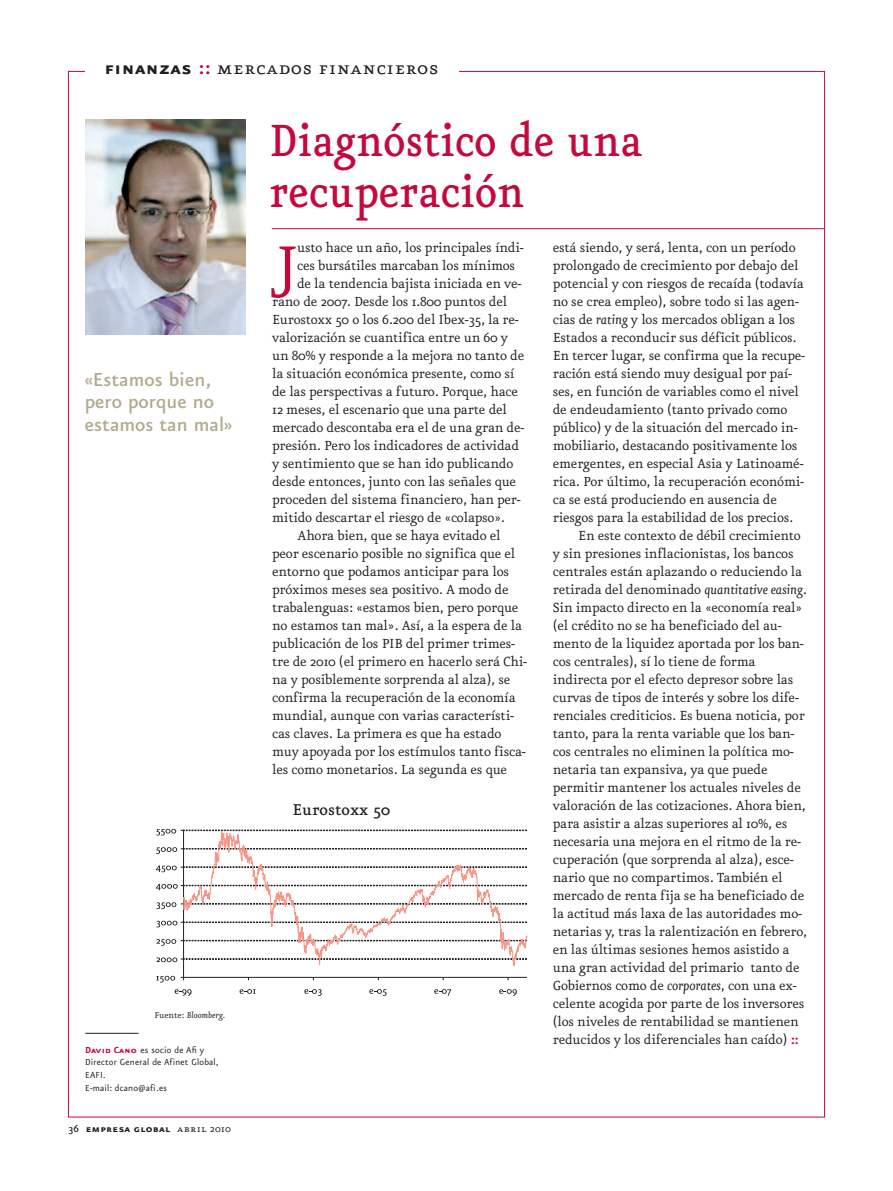
<style>
.page{position:relative;width:893px;height:1191px;background:#fff}
.page>*{position:absolute;margin:0;border:0;box-sizing:border-box;transform-origin:0 0}
.t1{font:72.15px "Eureka";color:#c40a3c}
.t2{font:500 54px/51.3px "Eureka";color:#c40a3c;scale:.9 1}
.t3{font:500 22.5px/22.5px "Eureka Sans";color:#b3aa8e}
.t4{font:21.9px "Eureka Small Caps";letter-spacing:.025em;color:#231f20}
.t5{font:500 18.75px "Eureka";color:#231f20}
.t6{font:15.75px "Eureka";letter-spacing:-.015em;color:#231f20}
.t7{font:12px "Eureka Sans Bold Caps";letter-spacing:.025em;color:#231f20}
.t8{font:10.5px/12.8px "Eureka Sans";letter-spacing:.015em;color:#231f20}
.t9{font:italic 10.2px "Eureka";color:#231f20}
.s1{font-family:"Eureka Sans Bold Caps"}
.s2{font-family:"Eureka Sans Bold Caps";color:#c40a3c}
.s3{font-style:normal}
.s4{font-family:"Eureka";font-weight:500}
.s5{font-family:"Eureka Small Caps"}
.s6{font-family:"Eureka"}
.s7{font-style:italic}
.s8{font-family:"Eureka Sans";font-weight:700;color:#c40a3c}
</style>
<div class="page">
<img style="left:85px;top:120px;width:160px;height:215px">
<hr style="left:85px;top:1033px;width:54px;height:1px;background:#231f20">
<hr style="left:272px;top:228px;width:553px;height:1px;background:#c40a3c">
<svg style="left:182px;top:829px;width:345px;height:167px"></svg>
<svg style="left:156px;top:975px;width:19px;height:7px"></svg>
<svg style="left:156px;top:957px;width:370px;height:5px"></svg>
<svg style="left:156px;top:939px;width:370px;height:6px"></svg>
<svg style="left:156px;top:920px;width:370px;height:7px"></svg>
<svg style="left:156px;top:902px;width:370px;height:7px"></svg>
<svg style="left:156px;top:884px;width:370px;height:6px"></svg>
<svg style="left:156px;top:865px;width:370px;height:7px"></svg>
<svg style="left:156px;top:847px;width:370px;height:7px"></svg>
<svg style="left:156px;top:829px;width:370px;height:6px"></svg>
<svg style="left:175px;top:989px;width:17px;height:7px"></svg>
<svg style="left:240px;top:989px;width:16px;height:4px"></svg>
<svg style="left:304px;top:989px;width:18px;height:6px"></svg>
<svg style="left:369px;top:989px;width:18px;height:6px"></svg>
<svg style="left:434px;top:989px;width:17px;height:6px"></svg>
<svg style="left:499px;top:989px;width:18px;height:7px"></svg>
<h3 class="t4" style="left:105px;top:57px;width:335px"><span class="s1">finanzas</span> <span class="s2">::</span> mercados financieros</h3>
<h3 class="t3" style="left:85px;top:367px;width:149px">«Estamos bien, pero porque no estamos tan mal»</h3>
<p class="t9" style="left:154px;top:1010px;width:72px"><span class="s3">Fuente:</span> Bloomberg.</p>
<p class="t8" style="left:85px;top:1043px;width:135px"><span class="s2">David Cano</span> es socio de Afi y<br>Director General de Afinet Global,<br>EAFI.<br>E-mail: dcano@afi.es</p>
<p class="t7" style="left:68px;top:1122px;width:165px"><span class="s4">36</span> empresa global <span class="s5">abril</span> <span class="s6">2010</span></p>
<h2 class="t2" style="left:269px;top:117px;width:416px">Diagnóstico de una recuperación</h2>
<h1 class="t1" style="left:272px;top:233px;width:28px">J</h1>
<p class="t6" style="left:297px;top:240px;width:228px">usto hace un año, los principales índi-</p>
<p class="t6" style="left:297px;top:258px;width:220px">ces bursátiles marcaban los mínimos</p>
<p class="t6" style="left:297px;top:276px;width:226px">de la tendencia bajista iniciada en ve-</p>
<p class="t6" style="left:272px;top:294px;width:237px">rano de 2007. Desde los 1.800 puntos del</p>
<p class="t6" style="left:272px;top:312px;width:248px">Eurostoxx 50 o los 6.200 del Ibex-35, la re-</p>
<p class="t6" style="left:272px;top:330px;width:237px">valorización se cuantifica entre un 60 y</p>
<p class="t6" style="left:272px;top:348px;width:254px">un 80% y responde a la mejora no tanto de</p>
<p class="t6" style="left:272px;top:366px;width:244px">la situación económica presente, como sí</p>
<p class="t6" style="left:272px;top:384px;width:247px">de las perspectivas a futuro. Porque, hace</p>
<p class="t6" style="left:272px;top:402px;width:236px">12 meses, el escenario que una parte del</p>
<p class="t6" style="left:272px;top:420px;width:254px">mercado descontaba era el de una gran de-</p>
<p class="t6" style="left:272px;top:438px;width:248px">presión. Pero los indicadores de actividad</p>
<p class="t6" style="left:272px;top:456px;width:243px">y sentimiento que se han ido publicando</p>
<p class="t6" style="left:272px;top:474px;width:246px">desde entonces, junto con las señales que</p>
<p class="t6" style="left:272px;top:492px;width:250px">proceden del sistema financiero, han per-</p>
<p class="t6" style="left:272px;top:510px;width:234px">mitido descartar el riesgo de «colapso».</p>
<p class="t6" style="left:298px;top:528px;width:205px">Ahora bien, que se haya evitado el</p>
<p class="t6" style="left:272px;top:546px;width:245px">peor escenario posible no significa que el</p>
<p class="t6" style="left:272px;top:564px;width:238px">entorno que podamos anticipar para los</p>
<p class="t6" style="left:272px;top:582px;width:238px">próximos meses sea positivo. A modo de</p>
<p class="t6" style="left:272px;top:600px;width:248px">trabalenguas: «estamos bien, pero porque</p>
<p class="t6" style="left:272px;top:618px;width:251px">no estamos tan mal». Así, a la espera de la</p>
<p class="t6" style="left:272px;top:636px;width:245px">publicación de los PIB del primer trimes-</p>
<p class="t6" style="left:272px;top:654px;width:256px">tre de 2010 (el primero en hacerlo será Chi-</p>
<p class="t6" style="left:272px;top:672px;width:240px">na y posiblemente sorprenda al alza), se</p>
<p class="t6" style="left:272px;top:690px;width:245px">confirma la recuperación de la economía</p>
<p class="t6" style="left:272px;top:708px;width:243px">mundial, aunque con varias característi-</p>
<p class="t6" style="left:272px;top:726px;width:231px">cas claves. La primera es que ha estado</p>
<p class="t6" style="left:272px;top:744px;width:255px">muy apoyada por los estímulos tanto fisca-</p>
<p class="t6" style="left:272px;top:762px;width:236px">les como monetarios. La segunda es que</p>
<p class="t5" style="left:292px;top:801px;width:100px">Eurostoxx 50</p>
<p class="t6" style="left:553px;top:240px;width:244px">está siendo, y será, lenta, con un período</p>
<p class="t6" style="left:553px;top:258px;width:247px">prolongado de crecimiento por debajo del</p>
<p class="t6" style="left:553px;top:276px;width:253px">potencial y con riesgos de recaída (todavía</p>
<p class="t6" style="left:553px;top:294px;width:248px">no se crea empleo), sobre todo si las agen-</p>
<p class="t6" style="left:553px;top:312px;width:244px">cias de <span class="s7">rating</span> y los mercados obligan a los</p>
<p class="t6" style="left:553px;top:330px;width:245px">Estados a reconducir sus déficit públicos.</p>
<p class="t6" style="left:553px;top:348px;width:254px">En tercer lugar, se confirma que la recupe-</p>
<p class="t6" style="left:553px;top:366px;width:241px">ración está siendo muy desigual por paí-</p>
<p class="t6" style="left:553px;top:384px;width:248px">ses, en función de variables como el nivel</p>
<p class="t6" style="left:553px;top:402px;width:236px">de endeudamiento (tanto privado como</p>
<p class="t6" style="left:553px;top:420px;width:246px">público) y de la situación del mercado in-</p>
<p class="t6" style="left:553px;top:438px;width:246px">mobiliario, destacando positivamente los</p>
<p class="t6" style="left:553px;top:456px;width:252px">emergentes, en especial Asia y Latinoamé-</p>
<p class="t6" style="left:553px;top:474px;width:253px">rica. Por último, la recuperación económi-</p>
<p class="t6" style="left:553px;top:492px;width:226px">ca se está produciendo en ausencia de</p>
<p class="t6" style="left:553px;top:510px;width:242px">riesgos para la estabilidad de los precios.</p>
<p class="t6" style="left:578px;top:528px;width:224px">En este contexto de débil crecimiento</p>
<p class="t6" style="left:553px;top:546px;width:242px">y sin presiones inflacionistas, los bancos</p>
<p class="t6" style="left:553px;top:564px;width:251px">centrales están aplazando o reduciendo la</p>
<p class="t6" style="left:553px;top:582px;width:256px">retirada del denominado <span class="s7">quantitative easing</span>.</p>
<p class="t6" style="left:553px;top:600px;width:251px">Sin impacto directo en la «economía real»</p>
<p class="t6" style="left:553px;top:618px;width:230px">(el crédito no se ha beneficiado del au-</p>
<p class="t6" style="left:553px;top:636px;width:253px">mento de la liquidez aportada por los ban-</p>
<p class="t6" style="left:553px;top:654px;width:204px">cos centrales), sí lo tiene de forma</p>
<p class="t6" style="left:553px;top:672px;width:242px">indirecta por el efecto depresor sobre las</p>
<p class="t6" style="left:553px;top:690px;width:248px">curvas de tipos de interés y sobre los dife-</p>
<p class="t6" style="left:553px;top:708px;width:254px">renciales crediticios. Es buena noticia, por</p>
<p class="t6" style="left:553px;top:726px;width:243px">tanto, para la renta variable que los ban-</p>
<p class="t6" style="left:553px;top:744px;width:242px">cos centrales no eliminen la política mo-</p>
<p class="t6" style="left:553px;top:762px;width:216px">netaria tan expansiva, ya que puede</p>
<p class="t6" style="left:553px;top:780px;width:250px">permitir mantener los actuales niveles de</p>
<p class="t6" style="left:553px;top:798px;width:255px">valoración de las cotizaciones. Ahora bien,</p>
<p class="t6" style="left:553px;top:816px;width:236px">para asistir a alzas superiores al 10%, es</p>
<p class="t6" style="left:553px;top:834px;width:250px">necesaria una mejora en el ritmo de la re-</p>
<p class="t6" style="left:553px;top:852px;width:242px">cuperación (que sorprenda al alza), esce-</p>
<p class="t6" style="left:553px;top:870px;width:231px">nario que no compartimos. También el</p>
<p class="t6" style="left:553px;top:888px;width:253px">mercado de renta fija se ha beneficiado de</p>
<p class="t6" style="left:553px;top:906px;width:251px">la actitud más laxa de las autoridades mo-</p>
<p class="t6" style="left:553px;top:924px;width:256px">netarias y, tras la ralentización en febrero,</p>
<p class="t6" style="left:553px;top:942px;width:238px">en las últimas sesiones hemos asistido a</p>
<p class="t6" style="left:553px;top:960px;width:248px">una gran actividad del primario tanto de</p>
<p class="t6" style="left:553px;top:978px;width:245px">Gobiernos como de <span class="s7">corporates</span>, con una ex-</p>
<p class="t6" style="left:553px;top:996px;width:253px">celente acogida por parte de los inversores</p>
<p class="t6" style="left:553px;top:1014px;width:248px">(los niveles de rentabilidad se mantienen</p>
<p class="t6" style="left:553px;top:1032px;width:247px">reducidos y los diferenciales han caído) <span class="s8">::</span></p>
</div>
